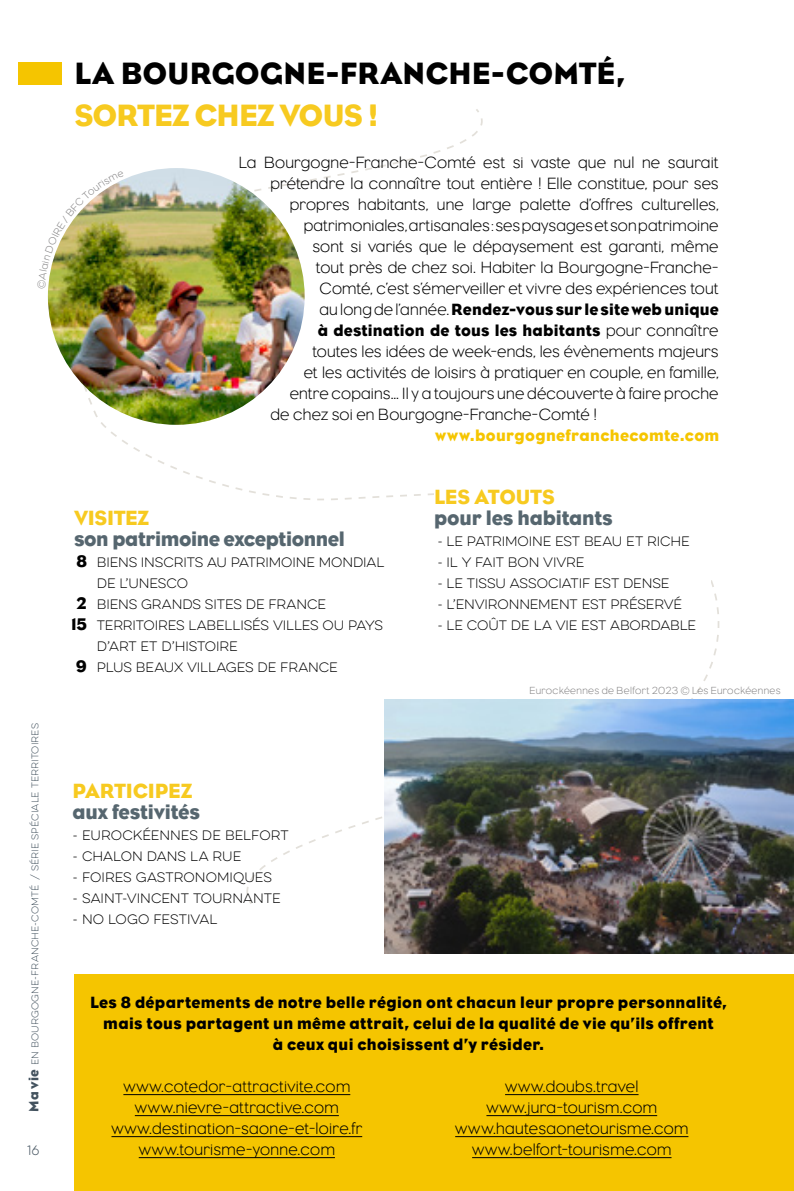
<style>
.page{position:relative;width:794px;height:1191px;background:#fff}
.page>*{position:absolute;margin:0;border:0;box-sizing:border-box;transform-origin:0 0}
.t1{font:31.5px "Eagle";letter-spacing:.005em;color:#000}
.t2{font:31.5px "Eagle";letter-spacing:-.025em;color:#f7ca20}
.t3{font:21px "Eagle";letter-spacing:-.015em;color:#56666f}
.t4{font:21px "Eagle";letter-spacing:-.01em;color:#f7ca20}
.t5{font:17.15px/21px "Eagle";color:#000;text-align:center}
.t6{font:300 16.62px/21px "Eagle";letter-spacing:.01em;color:#000;text-align:center}
.t7{font:16.62px/21px "Eagle";letter-spacing:.015em;color:#000;text-align:center}
.t8{font:16.62px "Eagle";letter-spacing:.02em;color:#f5c500}
.t9{font:100 12.25px/21px "Eveleth Clean";letter-spacing:-.01em;color:#000}
.t10{font:100 12.25px "Eveleth Clean";color:#43525e}
.t11{font:300 10.5px "Eagle";letter-spacing:.035em;color:#868586}
.t12{font:100 8.75px "Eveleth Clean";letter-spacing:.015em;color:#43525e}
.s1{font-family:"Eagle";font-weight:400;font-size:14px}
.s2{font-weight:300}
</style>
<div class="page">
<div style="left:74px;top:974px;width:720px;height:217px;background:#f5c500"></div>
<svg style="left:679px;top:580px;width:58px;height:120px"></svg>
<div style="left:19px;top:63px;width:43px;height:22px;background:#f5c500"></div>
<img style="left:48px;top:168px;width:257px;height:257px;border-radius:128px">
<img style="left:384px;top:700px;width:410px;height:253px">
<div style="left:434px;top:489px;width:276px;height:149px;background:#fff"></div>
<hr style="left:123px;top:1094px;width:227px;height:1px;background:#000">
<hr style="left:135px;top:1115px;width:204px;height:1px;background:#000">
<hr style="left:111px;top:1136px;width:251px;height:1px;background:#000">
<hr style="left:139px;top:1157px;width:196px;height:1px;background:#000">
<hr style="left:505px;top:1094px;width:133px;height:1px;background:#000">
<hr style="left:486px;top:1115px;width:171px;height:1px;background:#000">
<hr style="left:455px;top:1136px;width:233px;height:1px;background:#000">
<hr style="left:472px;top:1157px;width:199px;height:1px;background:#000">
<img style="left:47px;top:179px;width:77px;height:231px">
<p class="t12" style="left:29px;top:1112px;width:390px;rotate:-90deg"><span class="s1">Ma vie</span> EN BOURGOGNE-FRANCHE-COMTÉ / SÉRIE SPÉCIALE TERRITOIRES</p>
<p class="t10" style="left:27px;top:1142px;width:14px">16</p>
<h1 class="t1" style="left:74px;top:55px;width:552px">LA BOURGOGNE-FRANCHE-COMTÉ,</h1>
<h1 class="t2" style="left:74px;top:97px;width:305px">SORTEZ CHEZ VOUS !</h1>
<p class="t6" style="left:239px;top:152px;width:481px">La Bourgogne-Franche-Comté est si vaste que nul ne saurait</p>
<p class="t6" style="left:270px;top:173px;width:450px">prétendre la connaître tout entière ! Elle constitue, pour ses</p>
<p class="t6" style="left:290px;top:194px;width:430px">propres habitants, une large palette d’offres culturelles,</p>
<p class="t6" style="left:304px;top:215px;width:416px">patrimoniales, artisanales : ses paysages et son patrimoine</p>
<p class="t6" style="left:312px;top:236px;width:408px">sont si variés que le dépaysement est garanti, même</p>
<p class="t6" style="left:316px;top:257px;width:404px">tout près de chez soi. Habiter la Bourgogne-Franche-</p>
<p class="t6" style="left:319px;top:278px;width:400px">Comté, c’est s’émerveiller et vivre des expériences tout</p>
<p class="t7" style="left:319px;top:299px;width:401px"><span class="s2">au long de l’année.</span> Rendez-vous sur le site web unique</p>
<p class="t7" style="left:318px;top:320px;width:402px">à destination de tous les habitants <span class="s2">pour connaître</span></p>
<p class="t6" style="left:312px;top:341px;width:408px">toutes les idées de week-ends, les évènements majeurs</p>
<p class="t6" style="left:304px;top:362px;width:416px">et les activités de loisirs à pratiquer en couple, en famille,</p>
<p class="t6" style="left:290px;top:383px;width:430px">entre copains... Il y a toujours une découverte à faire proche</p>
<p class="t6" style="left:270px;top:404px;width:328px">de chez soi en Bourgogne-Franche-Comté !</p>
<p class="t4" style="left:74px;top:506px;width:77px">VISITEZ</p>
<p class="t3" style="left:74px;top:527px;width:272px">son patrimoine exceptionnel</p>
<p class="t9" style="left:97px;top:552px;width:289px">BIENS INSCRITS AU PATRIMOINE MONDIAL<br>DE L’UNESCO<br>BIENS GRANDS SITES DE FRANCE<br>TERRITOIRES LABELLISÉS VILLES OU PAYS<br>D’ART ET D’HISTOIRE<br>PLUS BEAUX VILLAGES DE FRANCE</p>
<p class="t5" style="left:76px;top:551px;width:12px">8</p>
<p class="t5" style="left:71px;top:593px;width:17px">2<br>15</p>
<p class="t5" style="left:76px;top:656px;width:12px">9</p>
<p class="t4" style="left:73px;top:779px;width:121px">PARTICIPEZ</p>
<p class="t3" style="left:73px;top:800px;width:129px">aux festivités</p>
<p class="t9" style="left:73px;top:825px;width:217px">- EUROCKÉENNES DE BELFORT</p>
<p class="t9" style="left:73px;top:846px;width:170px">- CHALON DANS LA RUE</p>
<p class="t9" style="left:73px;top:867px;width:201px">- FOIRES GASTRONOMIQUES</p>
<p class="t9" style="left:73px;top:888px;width:210px">- SAINT-VINCENT TOURNANTE</p>
<p class="t9" style="left:73px;top:909px;width:146px">- NO LOGO FESTIVAL</p>
<p class="t8" style="left:435px;top:426px;width:286px">www.bourgognefranchecomte.com</p>
<p class="t4" style="left:434px;top:485px;width:122px">LES ATOUTS</p>
<p class="t3" style="left:434px;top:506px;width:180px">pour les habitants</p>
<p class="t9" style="left:437px;top:531px;width:254px">- LE PATRIMOINE EST BEAU ET RICHE</p>
<p class="t9" style="left:437px;top:552px;width:149px">- IL Y FAIT BON VIVRE</p>
<p class="t9" style="left:437px;top:573px;width:234px">- LE TISSU ASSOCIATIF EST DENSE</p>
<p class="t9" style="left:437px;top:594px;width:246px">- L’ENVIRONNEMENT EST PRÉSERVÉ</p>
<p class="t9" style="left:437px;top:615px;width:260px">- LE COÛT DE LA VIE EST ABORDABLE</p>
<p class="t11" style="left:529px;top:685px;width:252px">Eurockéennes de Belfort 2023 © Les Eurockéennes</p>
<p class="t7" style="left:90px;top:992px;width:638px">Les 8 départements de notre belle région ont chacun leur propre personnalité, mais tous partagent un même attrait, celui de la qualité de vie qu’ils offrent<br>à ceux qui choisissent d’y résider.</p>
<p class="t6" style="left:111px;top:1076px;width:252px">www.cotedor-attractivite.com www.nievre-attractive.com www.destination-saone-et-loire.fr www.tourisme-yonne.com</p>
<p class="t6" style="left:455px;top:1076px;width:235px">www.doubs.travel www.jura-tourism.com www.hautesaonetourisme.com www.belfort-tourisme.com</p>
</div>
